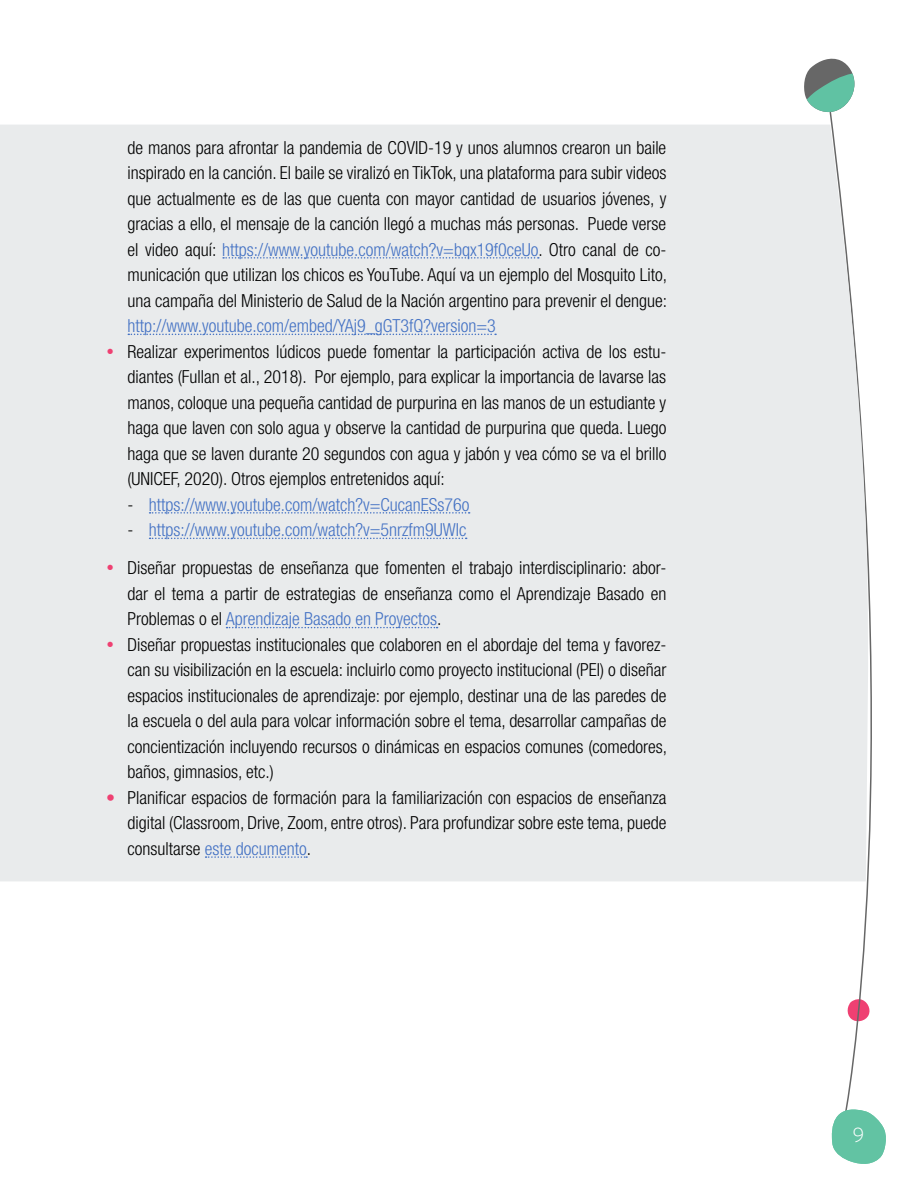
<style>
.page{position:relative;width:918px;height:1188px;background:#fff}
.page>*{position:absolute;margin:0;border:0;box-sizing:border-box;transform-origin:0 0}
.t1{font:300 21px "Whitney";color:#fff}
.t2{font:300 condensed 18px/25.5px "Helvetica Neue LT Std";color:#000;text-align:justify}
.t3{font:300 condensed 18px "Helvetica Neue LT Std";color:#4472c4}
.s1{color:#4472c4}
.s2{color:#ef4072}
</style>
<div class="page">
<svg style="left:829px;top:114px;width:41px;height:991px"></svg>
<svg style="left:804px;top:58px;width:50px;height:56px"></svg>
<svg style="left:831px;top:1105px;width:55px;height:59px"></svg>
<div style="left:0;top:125px;width:872px;height:756px;background:#e9ebec"></div>
<svg style="left:223px;top:257px;width:316px;height:2px"></svg>
<svg style="left:128px;top:334px;width:368px;height:1px"></svg>
<svg style="left:150px;top:512px;width:320px;height:2px"></svg>
<svg style="left:150px;top:538px;width:317px;height:1px"></svg>
<svg style="left:227px;top:627px;width:211px;height:1px"></svg>
<svg style="left:206px;top:856px;width:101px;height:2px"></svg>
<p class="t2" style="left:128px;top:134px;width:541px">de manos para afrontar la pandemia de COVID-19 y unos alumnos crearon un baile inspirado en la canción. El baile se viralizó en TikTok, una plataforma para subir videos que actualmente es de las que cuenta con mayor cantidad de usuarios jóvenes, y gracias a ello, el mensaje de la canción llegó a muchas más personas. Puede verse el video aquí: <span class="s1">https://www.youtube.com/watch?v=bqx19f0ceUo</span>. Otro canal de co&shy;municación que utilizan los chicos es YouTube. Aquí va un ejemplo del Mosquito Lito, una campaña del Ministerio de Salud de la Nación argentino para prevenir el dengue:</p>
<p class="t3" style="left:128px;top:315px;width:370px">http://www.youtube.com/embed/YAj9_gGT3fQ?version=3</p>
<p class="t2" style="left:128px;top:338px;width:540px;text-align:left;text-indent:-21px"><span class="s2">•</span> Realizar experimentos lúdicos puede fomentar la participación activa de los estu&shy;diantes (Fullan et al., 2018). Por ejemplo, para explicar la importancia de lavarse las manos, coloque una pequeña cantidad de purpurina en las manos de un estudiante y haga que laven con solo agua y observe la cantidad de purpurina que queda. Luego haga que se laven durante 20 segundos con agua y jabón y vea cómo se va el brillo (UNICEF, 2020). Otros ejemplos entretenidos aquí:<br>‐ <span class="s1">https://www.youtube.com/watch?v=CucanESs76o<br></span>‐ <span class="s1">https://www.youtube.com/watch?v=5nrzfm9UWIc</span></p>
<p class="t2" style="left:128px;top:555px;width:540px;text-indent:-21px"><span class="s2">•</span> Diseñar propuestas de enseñanza que fomenten el trabajo interdisciplinario: abor&shy;dar el tema a partir de estrategias de enseñanza como el Aprendizaje Basado en Problemas o el <span class="s1">Aprendizaje Basado en Proyectos</span>.</p>
<p class="t2" style="left:128px;top:632px;width:541px;text-indent:-21px"><span class="s2">•</span> Diseñar propuestas institucionales que colaboren en el abordaje del tema y favorez&shy;can su visibilización en la escuela: incluirlo como proyecto institucional (PEI) o diseñar espacios institucionales de aprendizaje: por ejemplo, destinar una de las paredes de la escuela o del aula para volcar información sobre el tema, desarrollar campañas de concientización incluyendo recursos o dinámicas en espacios comunes (comedores, baños, gimnasios, etc.)</p>
<p class="t2" style="left:128px;top:785px;width:540px;text-indent:-21px"><span class="s2">•</span> Planificar espacios de formación para la familiarización con espacios de enseñanza digital (Classroom, Drive, Zoom, entre otros). Para profundizar sobre este tema, puede consultarse <span class="s1">este documento</span>.</p>
<p class="t1" style="left:853px;top:1122px;width:14px">9</p>
</div>
